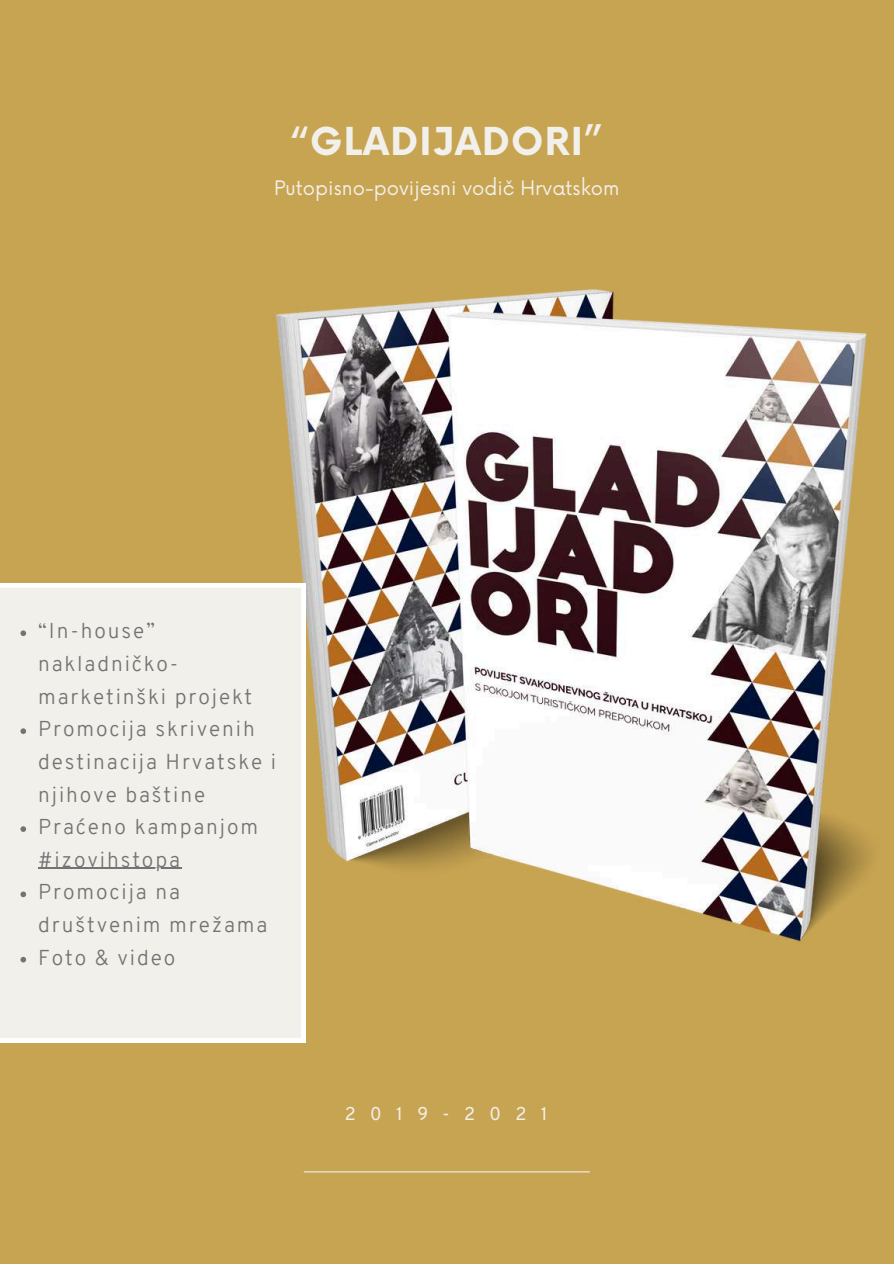
<style>
.page{position:relative;width:894px;height:1264px;background:#fff}
.page>*{position:absolute;margin:0;border:0;box-sizing:border-box;transform-origin:0 0}
.t1{font:700 37.5px "Now";letter-spacing:.03em;color:#f2f0eb}
.t2{font:300 21px/32.7px "Overpass";letter-spacing:.09em;color:#737373}
.t3{font:19.5px "Now";color:#f2f0eb}
.t4{font:18px "Overpass";letter-spacing:.8em;color:#f2f0eb}
</style>
<div class="page">
<div style="left:0;top:0;width:893px;height:1263px;background:#c7a452"></div>
<img style="left:276px;top:289px;width:594px;height:739px">
<div style="left:0;top:583px;width:305px;height:459px;background:#f2f0eb"></div>
<svg style="left:20px;top:630px;width:6px;height:6px"></svg>
<svg style="left:20px;top:728px;width:6px;height:6px"></svg>
<svg style="left:20px;top:826px;width:6px;height:6px"></svg>
<hr style="left:38px;top:868px;width:144px;height:1px;background:#737373">
<svg style="left:20px;top:891px;width:6px;height:6px"></svg>
<svg style="left:20px;top:956px;width:6px;height:6px"></svg>
<hr style="left:304px;top:1171px;width:285px;height:1px;background:#f2f0eb">
<h1 class="t1" style="left:289px;top:121px;width:315px">“GLADIJADORI”</h1>
<p class="t3" style="left:274px;top:177px;width:347px">Putopisno-povijesni vodič Hrvatskom</p>
<p class="t2" style="left:38px;top:616px;width:239px">“In-house” nakladničko&shy;marketinški projekt<br>Promocija skrivenih destinacija Hrvatske i njihove baštine<br>Praćeno kampanjom #izovihstopa<br>Promocija na društvenim mrežama<br>Foto &amp; video</p>
<p class="t4" style="left:345px;top:1106px;width:204px">2019-2021</p>
</div>
